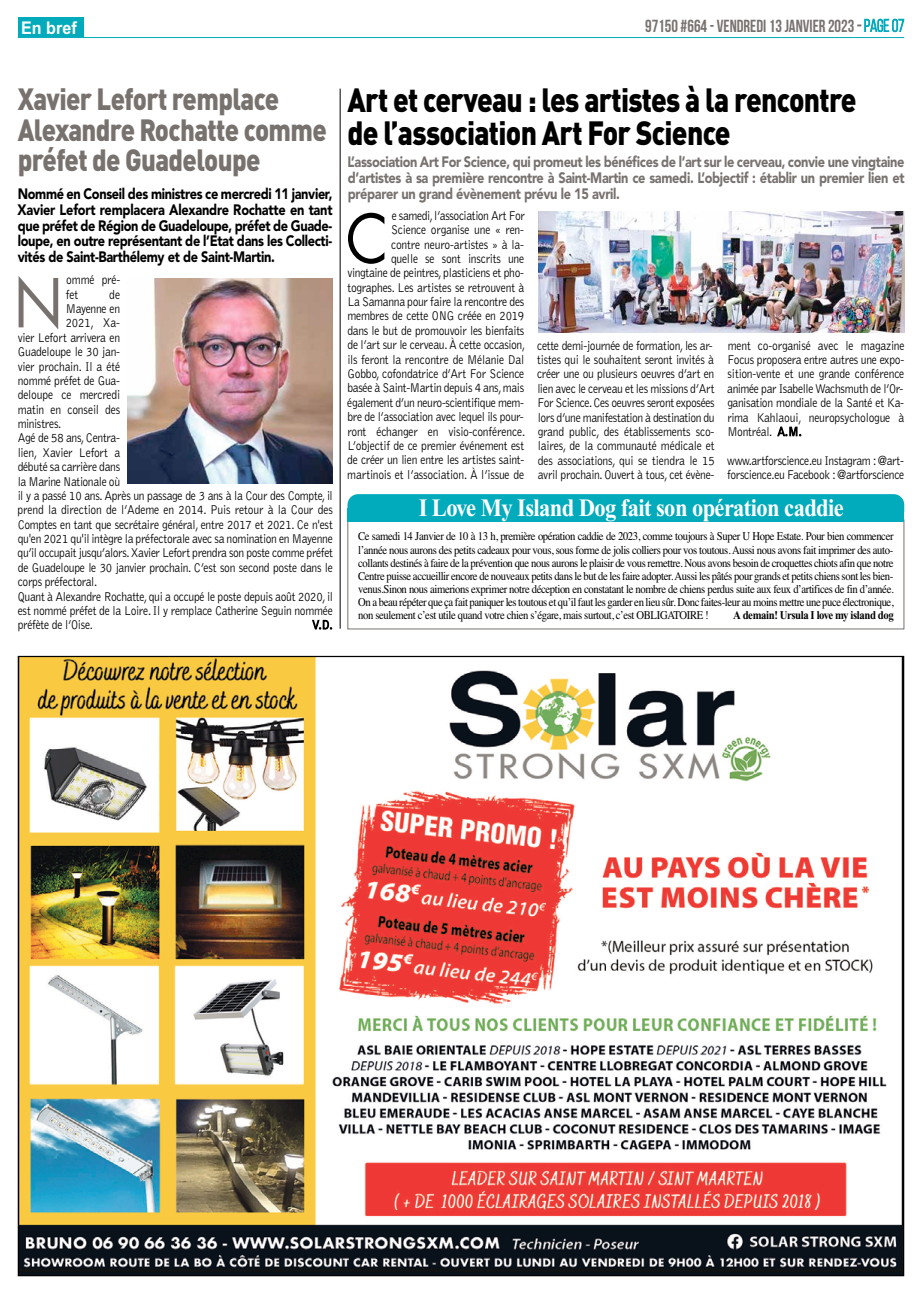
<style>
.page{position:relative;width:922px;height:1294px;background:#fff}
.page>*{position:absolute;margin:0;border:0;box-sizing:border-box;transform-origin:0 0}
.t1{font:65.5px "Futura";color:#78726f;scale:.9 1}
.t2{font:65.5px "Futura";color:#000;scale:.9 1}
.t3{font:900 33.25px/33.2px "DIN Pro";letter-spacing:-.025em;color:#000;scale:.85 1}
.t4{font:900 30.38px/30.4px "DIN Pro";letter-spacing:-.025em;color:#78726f;scale:.85 1}
.t5{font:700 25px "Times New Roman";letter-spacing:-.025em;color:#fff;scale:.9 1}
.t6{font:700 17.5px "Bebas Neue";color:#78726f;scale:.95 1}
.t7{font:700 17.5px "Arial";color:#fff;scale:.92 1}
.t8{font:900 15px/15.6px "Avenir";letter-spacing:-.025em;color:#000;text-align:justify;scale:.85 1}
.t9{font:900 15px/15.6px "Avenir";letter-spacing:-.025em;color:#78726f;text-align:justify;scale:.85 1}
.t10{font:300 13.12px/14.4px "Bell Gothic";letter-spacing:-.025em;color:#000;scale:.88 1}
.t11{font:11.88px/13.1px "Times";letter-spacing:-.035em;color:#000;text-align:justify;scale:.9 1}
.t12{font:700 11.88px "Times New Roman";letter-spacing:-.035em;color:#000;scale:.9 1}
.s1{font-weight:400}
.s2{font-weight:400;color:#02abbb}
</style>
<div class="page">
<svg style="left:312px;top:620px;width:20px;height:10px"></svg>
<svg style="left:777px;top:426px;width:23px;height:11px"></svg>
<hr style="left:18px;top:37px;width:886px;height:1px;background:#02abbb">
<svg style="left:857px;top:19px;width:47px;height:13px"></svg>
<div style="left:18px;top:18px;width:65px;height:19px;background:#02abbb"></div>
<img style="left:20px;top:658px;width:882px;height:616px">
<img style="left:128px;top:278px;width:204px;height:205px">
<img style="left:538px;top:211px;width:366px;height:121px">
<hr style="left:340px;top:89px;width:1px;height:539px;background:#000">
<div style="left:347px;top:494px;width:557px;height:27px;background:#02abbb;border-radius:11px"></div>
<div style="left:347px;top:508px;width:557px;height:14px;background:#02abbb"></div>
<h3 class="t7" style="left:21px;top:16px;width:62px">En bref</h3>
<h3 class="t6" style="left:645px;top:16px;width:274px">97150 #664 - VENDREDI 13 JANVIER 2023 <span class="s1">-</span><span class="s2">page 07</span></h3>
<h3 class="t4" style="left:18px;top:80px;width:365px">Xavier Lefort remplace<br>Alexandre Rochatte comme préfet de Guadeloupe</h3>
<h2 class="t3" style="left:347px;top:79px;width:600px">Art et cerveau : les artistes à la rencontre de l’association Art For Science</h2>
<p class="t9" style="left:347px;top:154px;width:656px">L’association Art For Science, qui promeut les bénéfices de l’art sur le cerveau, convie une vingtaine d’artistes à sa première rencontre à Saint-Martin ce samedi. L’objectif : établir un premier lien et préparer un grand évènement prévu le 15 avril.</p>
<p class="t8" style="left:18px;top:186px;width:372px">Nommé en Conseil des ministres ce mercredi 11 janvier, Xavier Lefort remplacera Alexandre Rochatte en tant que préfet de Région de Guadeloupe, préfet de Guade&shy;loupe, en outre représentant de l’Etat dans les Collecti&shy;vités de Saint-Barthélemy et de Saint-Martin.</p>
<p class="t10" style="left:347px;top:209px;width:204px;text-align:right">e samedi,l’association Art For<br>Science organise une « ren-<br>contre neuro-artistes » à la-<br>quelle se sont inscrits une<br>vingtaine de peintres,plasticiens et pho&shy;tographes. Les artistes se retrouvent à La Samanna pour faire la rencontre des membres de cette ONG créée en 2019 dans le but de promouvoir les bienfaits de l’art sur le cerveau. À cette occasion, ils feront la rencontre de Mélanie Dal Gobbo, cofondatrice d’Art For Science basée à Saint-Martin depuis 4 ans,mais également d’un neuro-scientifique mem&shy;bre de l’association avec lequel ils pour&shy;ront échanger en visio-conférence.<br>L’objectif de ce premier événement est de créer un lien entre les artistes saint&shy;martinois et l’association. À l’issue de</p>
<h1 class="t2" style="left:346px;top:197px;width:48px">C</h1>
<h1 class="t1" style="left:14px;top:261px;width:56px">N</h1>
<p class="t10" style="left:66px;top:273px;width:64px">ommé pré&shy;fet</p>
<p class="t10" style="left:109px;top:287px;width:14px">de</p>
<p class="t10" style="left:66px;top:302px;width:63px">Mayenne en</p>
<p class="t10" style="left:66px;top:316px;width:63px">2021, Xa-</p>
<p class="t10" style="left:18px;top:330px;width:118px">vier Lefort arrivera en</p>
<p class="t10" style="left:18px;top:345px;width:118px">Guadeloupe le 30 jan-</p>
<p class="t10" style="left:18px;top:359px;width:118px">vier prochain. Il a été</p>
<p class="t10" style="left:18px;top:373px;width:118px">nommé préfet de Gua-</p>
<p class="t10" style="left:18px;top:388px;width:118px">deloupe ce mercredi</p>
<p class="t10" style="left:18px;top:402px;width:118px">matin en conseil des</p>
<p class="t10" style="left:18px;top:417px;width:51px">ministres.</p>
<p class="t10" style="left:18px;top:431px;width:117px">Agé de 58 ans,Centra-</p>
<p class="t10" style="left:18px;top:445px;width:118px">lien, Xavier Lefort a</p>
<p class="t10" style="left:18px;top:460px;width:118px">débuté sa carrière dans</p>
<p class="t10" style="left:18px;top:474px;width:118px">la Marine Nationale où</p>
<p class="t10" style="left:18px;top:488px;width:359px">il y a passé 10 ans. Après un passage de 3 ans à la Cour des Compte, il</p>
<p class="t10" style="left:18px;top:503px;width:359px">prend la direction de l’Ademe en 2014. Puis retour à la Cour des</p>
<p class="t10" style="left:18px;top:517px;width:359px">Comptes en tant que secrétaire général, entre 2017 et 2021. Ce n'est</p>
<p class="t10" style="left:18px;top:532px;width:359px">qu'en 2021 qu'il intègre la préfectorale avec sa nomination en Mayenne</p>
<p class="t10" style="left:18px;top:546px;width:360px">qu’il occupait jusqu’alors.Xavier Lefort prendra son poste comme préfet</p>
<p class="t10" style="left:18px;top:560px;width:359px">de Guadeloupe le 30 janvier prochain. C’est son second poste dans le</p>
<p class="t10" style="left:18px;top:575px;width:92px">corps préfectoral.</p>
<p class="t10" style="left:18px;top:589px;width:359px">Quant à Alexandre Rochatte, qui a occupé le poste depuis août 2020,il</p>
<p class="t10" style="left:18px;top:603px;width:359px">est nommé préfet de la Loire. Il y remplace Catherine Seguin nommée</p>
<p class="t10" style="left:18px;top:618px;width:87px">préfète de l’Oise.</p>
<p class="t10" style="left:312px;top:618px;width:25px">V.D.</p>
<p class="t10" style="left:537px;top:338px;width:203px">cette demi-journée de formation, les ar&shy;tistes qui le souhaitent seront invités à créer une ou plusieurs oeuvres d’art en lien avec le cerveau et les missions d’Art For Science.Ces oeuvres seront exposées lors d’une manifestation à destination du grand public, des établissements sco&shy;laires, de la communauté médicale et des associations, qui se tiendra le 15 avril prochain. Ouvert à tous, cet évène-</p>
<p class="t10" style="left:727px;top:338px;width:203px;text-align:justify">ment co-organisé avec le magazine Focus proposera entre autres une expo&shy;sition-vente et une grande conférence animée par IsabelleWachsmuth de l’Or&shy;ganisation mondiale de la Santé et Ka&shy;rima Kahlaoui, neuropsychologue à Montréal. A.M.</p>
<p class="t10" style="left:727px;top:453px;width:202px">www.artforscience.eu Instagram :@art&shy;forscience.eu Facebook :@artforscience</p>
<h3 class="t5" style="left:418px;top:493px;width:473px">I Love My Island Dog fait son opération caddie</h3>
<p class="t11" style="left:358px;top:529px;width:596px">Ce samedi 14 Janvier de 10 à 13 h, première opération caddie de 2023, comme toujours à Super U Hope Estate. Pour bien commencer l’année nous aurons des petits cadeaux pour vous, sous forme de jolis colliers pour vos toutous. Aussi nous avons fait imprimer des auto&shy;collants destinés à faire de la prévention que nous aurons le plaisir de vous remettre. Nous avons besoin de croquettes chiots afin que notre Centre puisse accueillir encore de nouveaux petits dans le but de les faire adopter.Aussi les pâtés pour grands et petits chiens sont les bien&shy;venus.Sinon nous aimerions exprimer notre déception en constatant le nombre de chiens perdus suite aux feux d’artifices de fin d’année.<br>On a beau répéter que ça fait paniquer les toutous et qu’il faut les garder en lieu sûr. Donc faites-leur au moins mettre une puce électronique, non seulement c’est utile quand votre chien s’égare, mais surtout, c’est OBLIGATOIRE !</p>
<p class="t12" style="left:733px;top:608px;width:180px">A demain! Ursula I love my island dog</p>
</div>
